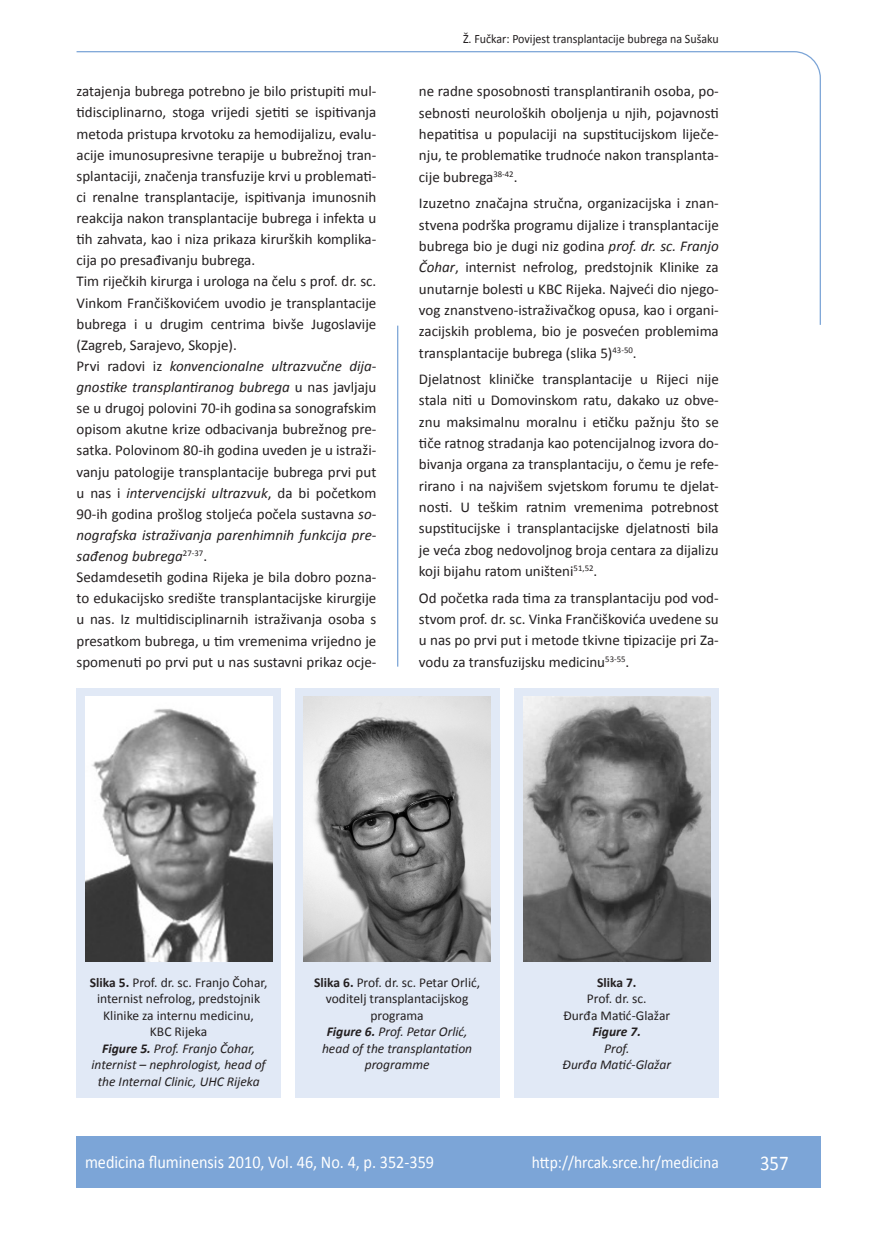
<style>
.page{position:relative;width:872px;height:1234px;background:#fff}
.page>*{position:absolute;margin:0;border:0;box-sizing:border-box;transform-origin:0 0}
.t1{font:21px "Calibri";color:#fff;scale:.9 1}
.t2{font:18px "Calibri";color:#fff;scale:.9 1}
.t3{font:17.25px "Calibri";color:#fff;scale:.9 1}
.t4{font:15px/21.1px "Calibri";color:#231f20;text-align:justify}
.t5{font:13.5px/16.5px "Calibri";color:#231f20;text-align:center}
.t6{font:italic 13.5px/16.5px "Calibri";color:#231f20;text-align:center}
.t7{font:italic 700 13.5px "Calibri";color:#231f20}
.t8{font:700 13.5px "Calibri";color:#231f20}
.t9{font:12.75px "Calibri";color:#231f20;scale:.94 1}
.s1{font-style:italic}
.s2{font-weight:700}
.s3{font-weight:700;font-style:italic}
</style>
<div class="page">
<svg style="left:76px;top:51px;width:745px;height:275px"></svg>
<hr style="left:397px;top:325px;width:1px;height:341px;background:#7ca5d7">
<div style="left:77px;top:1135px;width:744px;height:51px;background:#7ca5d7"></div>
<div style="left:77px;top:687px;width:204px;height:410px;background:#e1e9f6"></div>
<img style="left:85px;top:696px;width:187px;height:265px">
<div style="left:295px;top:687px;width:204px;height:410px;background:#e1e9f6"></div>
<img style="left:303px;top:696px;width:188px;height:265px">
<div style="left:514px;top:687px;width:205px;height:410px;background:#e1e9f6"></div>
<img style="left:523px;top:696px;width:187px;height:265px">
<p class="t9" style="left:463px;top:30px;width:273px">Ž. Fučkar: Povijest transplantacije bubrega na Sušaku</p>
<p class="t4" style="left:77px;top:80px;width:301px;text-align:left">zatajenja bubrega potrebno je bilo pristupiti mul&shy;tidisciplinarno, stoga vrijedi sjetiti se ispitivanja metoda pristupa krvotoku za hemodijalizu, evalu&shy;acije imunosupresivne terapije u bubrežnoj tran&shy;splantaciji, značenja transfuzije krvi u problemati&shy;ci renalne transplantacije, ispitivanja imunosnih reakcija nakon transplantacije bubrega i infekta u tih zahvata, kao i niza prikaza kirurških komplika&shy;cija po presađivanju bubrega.<br>Tim riječkih kirurga i urologa na čelu s prof. dr. sc.<br>Vinkom Frančiškovićem uvodio je transplantacije bubrega i u drugim centrima bivše Jugoslavije (Zagreb, Sarajevo, Skopje).<br>Prvi radovi iz <span class="s1">konvencionalne ultrazvučne dija&shy;gnostike transplantiranog bubrega</span> u nas javljaju se u drugoj polovini 70-ih godina sa sonografskim opisom akutne krize odbacivanja bubrežnog pre&shy;satka. Polovinom 80-ih godina uveden je u istraži&shy;vanju patologije transplantacije bubrega prvi put u nas i <span class="s1">intervencijski ultrazvuk</span>, da bi početkom 90-ih godina prošlog stoljeća počela sustavna <span class="s1">so&shy;nografska istraživanja parenhimnih funkcija pre&shy;sađenog bubrega</span><sup>27-37</sup>.<br>Sedamdesetih godina Rijeka je bila dobro pozna&shy;to edukacijsko središte transplantacijske kirurgije u nas. Iz multidisciplinarnih istraživanja osoba s presatkom bubrega, u tim vremenima vrijedno je spomenuti po prvi put u nas sustavni prikaz ocje-</p>
<p class="t4" style="left:419px;top:80px;width:301px">ne radne sposobnosti transplantiranih osoba, po&shy;sebnosti neuroloških oboljenja u njih, pojavnosti hepatitisa u populaciji na supstitucijskom liječe&shy;nju, te problematike trudnoće nakon transplanta&shy;cije bubrega<sup>38-42</sup>.</p>
<p class="t4" style="left:419px;top:192px;width:301px">Izuzetno značajna stručna, organizacijska i znan&shy;stvena podrška programu dijalize i transplantacije bubrega bio je dugi niz godina <span class="s1">prof. dr. sc. Franjo Čohar</span>, internist nefrolog, predstojnik Klinike za unutarnje bolesti u KBC Rijeka. Najveći dio njego&shy;vog znanstveno-istraživačkog opusa, kao i organi&shy;zacijskih problema, bio je posvećen problemima transplantacije bubrega (slika 5)<sup>43-50</sup>.</p>
<p class="t4" style="left:419px;top:367px;width:301px">Djelatnost kliničke transplantacije u Rijeci nije stala niti u Domovinskom ratu, dakako uz obve&shy;znu maksimalnu moralnu i etičku pažnju što se tiče ratnog stradanja kao potencijalnog izvora do&shy;bivanja organa za transplantaciju, o čemu je refe&shy;rirano i na najvišem svjetskom forumu te djelat&shy;nosti. U teškim ratnim vremenima potrebnost supstitucijske i transplantacijske djelatnosti bila je veća zbog nedovoljnog broja centara za dijalizu koji bijahu ratom uništeni<sup>51,52</sup>.</p>
<p class="t4" style="left:419px;top:586px;width:301px">Od početka rada tima za transplantaciju pod vod&shy;stvom prof. dr. sc. Vinka Frančiškovića uvedene su u nas po prvi put i metode tkivne tipizacije pri Za&shy;vodu za transfuzijsku medicinu<sup>53-55</sup>.</p>
<p class="t5" style="left:90px;top:973px;width:179px"><span class="s2">Slika 5.</span> Prof. dr. sc. Franjo Čohar, internist nefrolog, predstojnik<br>Klinike za internu medicinu,<br>KBC Rijeka<br><span class="s3">Figure 5.</span> <span class="s1">Prof. Franjo Čohar, internist – nephrologist, head of the Internal Clinic, UHC Rijeka</span></p>
<p class="t5" style="left:314px;top:973px;width:168px"><span class="s2">Slika 6.</span> Prof. dr. sc. Petar Orlić, voditelj transplantacijskog programa<br><span class="s3">Figure 6.</span> <span class="s1">Prof. Petar Orlić, head of the transplantation programme</span></p>
<p class="t8" style="left:597px;top:973px;width:41px">Slika 7.</p>
<p class="t5" style="left:563px;top:989px;width:108px">Prof. dr. sc.<br>Đurđa Matić-Glažar</p>
<p class="t7" style="left:592px;top:1023px;width:50px">Figure 7.</p>
<p class="t6" style="left:562px;top:1039px;width:110px">Prof.<br>Đurđa Matić-Glažar</p>
<p class="t2" style="left:85px;top:1150px;width:389px">medicina fluminensis 2010, Vol. 46, No. 4, p. 352-359</p>
<p class="t3" style="left:532px;top:1151px;width:209px">http://hrcak.srce.hr/medicina</p>
<h1 class="t1" style="left:760px;top:1149px;width:33px">357</h1>
</div>
